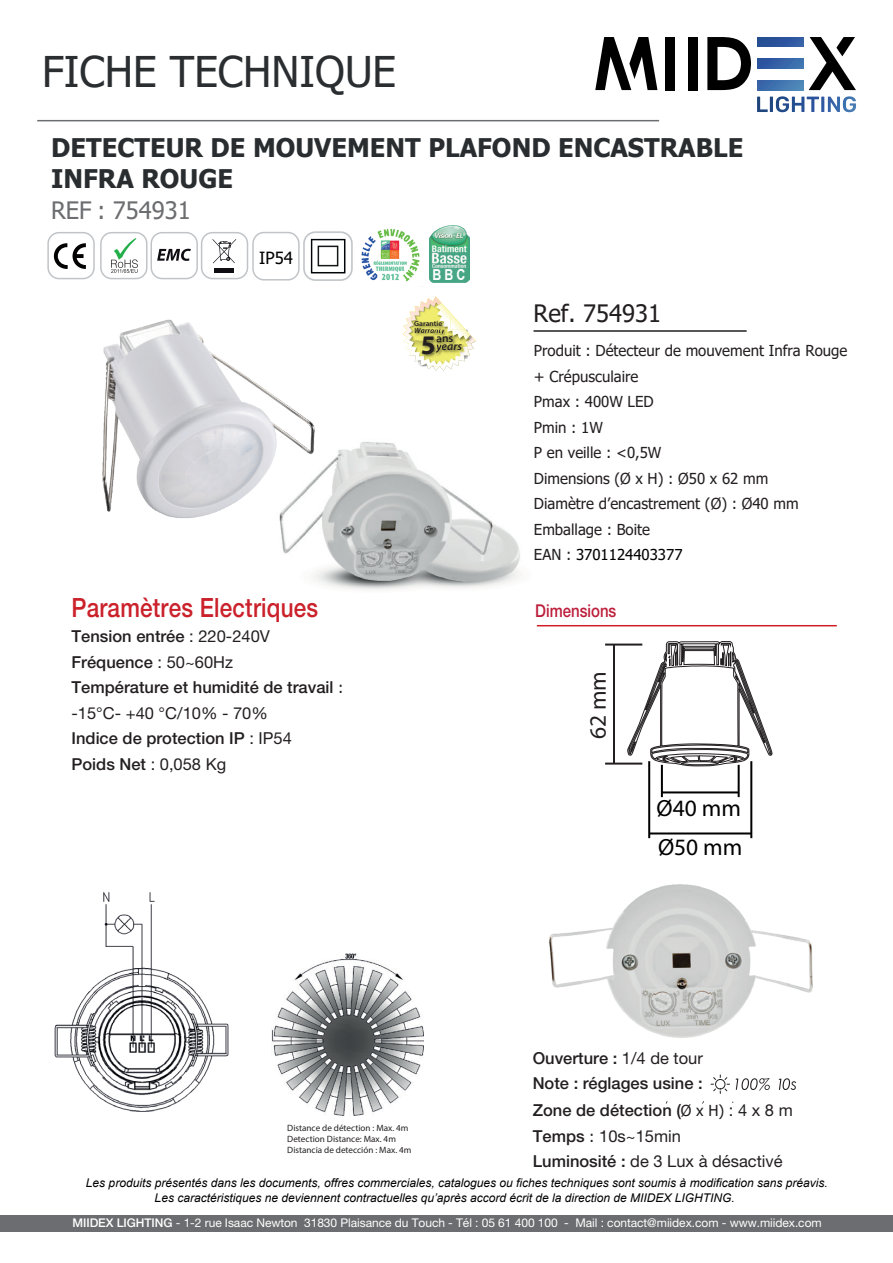
<style>
.page{position:relative;width:893px;height:1263px;background:#fff}
.page>*{position:absolute;margin:0;border:0;box-sizing:border-box;transform-origin:0 0}
.t1{font:42.3px "Tahoma";color:#2a2e31}
.t2{font:700 26.85px "Myriad Pro";color:#231f20}
.t3{font:500 26.55px "Helvetica Neue LT Std";letter-spacing:.01em;color:#cb212b;scale:.85 1}
.t4{font:700 25.65px/30.6px "Tahoma";color:#292d2f}
.t5{font:24px "Tahoma";color:#6c6d70}
.t6{font:24px "Tahoma";color:#231f20}
.t7{font:23.55px/39.8px "Myriad Pro";color:#000001}
.t8{font:23.55px "Myriad Pro";color:#231f20}
.t9{font:500 17.7px "Helvetica Neue LT Std";color:#bc1e3b;scale:.85 1}
.t10{font:16.8px "Tahoma";color:#000}
.t11{font:500 16.5px/25.5px "Helvetica Neue LT Std";color:#231f20}
.t12{font:15.15px/25.5px "Tahoma";color:#231f20}
.t13{font:700 15.15px "Arial";color:#fff;scale:.82 1}
.t14{font:15px "Tahoma";color:#000}
.t15{font:italic 12px/14.4px "Arial";color:#000001}
.t16{font:12px "Helvetica Neue LT Std";letter-spacing:-.005em;color:#fff}
.t17{font:italic 600 11.55px "Myriad Pro";color:#231f20}
.t18{font:600 11.55px "Myriad Pro";color:#231f20}
.t19{font:9.15px/10.9px "Myriad Pro";color:#231f20}
.t20{font:600 7.5px "Myriad Pro";color:#231f20}
.s1{font-weight:400}
.s2{font-family:"Tahoma";font-weight:400;font-size:15.15px}
.s3{font-size:15.15px;color:#231f20}
.s4{font-weight:500}
</style>
<div class="page">
<img style="left:280px;top:442px;width:241px;height:148px">
<div style="left:0;top:1215px;width:893px;height:16px;background:#6c6d70"></div>
<hr style="left:37px;top:120px;width:622px;height:1px;background:#6c6d70">
<hr style="left:534px;top:330px;width:213px;height:2px;background:#231f20">
<div style="left:100px;top:232px;width:48px;height:47px;border:1px solid #c1c4c7;border-radius:11px"></div>
<div style="left:47px;top:232px;width:48px;height:47px;border:1px solid #c1c4c7;border-radius:11px"></div>
<div style="left:150px;top:232px;width:48px;height:47px;border:1px solid #c1c4c7;border-radius:11px"></div>
<div style="left:201px;top:232px;width:47px;height:47px;border:1px solid #c1c4c7;border-radius:11px"></div>
<svg style="left:54px;top:243px;width:32px;height:26px"></svg>
<svg style="left:157px;top:249px;width:34px;height:12px"></svg>
<svg style="left:213px;top:239px;width:23px;height:24px"></svg>
<div style="left:214px;top:268px;width:20px;height:5px;background:#0f0c12"></div>
<svg style="left:111px;top:238px;width:27px;height:35px"></svg>
<svg style="left:711px;top:1075px;width:19px;height:18px"></svg>
<svg style="left:714px;top:1078px;width:13px;height:13px"></svg>
<div style="left:715px;top:1079px;width:10px;height:10px;background:#fff;border:1px solid #231f20;border-radius:50%"></div>
<svg style="left:736px;top:1078px;width:34px;height:12px"></svg>
<img style="left:54px;top:892px;width:175px;height:220px">
<img style="left:271px;top:953px;width:153px;height:162px">
<svg style="left:779px;top:1078px;width:17px;height:12px"></svg>
<hr style="left:537px;top:625px;width:300px;height:1px;background:#d01f26">
<svg style="left:402px;top:296px;width:74px;height:75px"></svg>
<img style="left:102px;top:319px;width:217px;height:204px">
<img style="left:549px;top:884px;width:264px;height:154px">
<svg style="left:627px;top:626px;width:146px;height:140px"></svg>
<hr style="left:662px;top:791px;width:77px;height:2px;background:#000001">
<hr style="left:661px;top:765px;width:2px;height:32px;background:#000001">
<hr style="left:738px;top:765px;width:2px;height:32px;background:#000001">
<hr style="left:649px;top:832px;width:102px;height:2px;background:#000001">
<hr style="left:648px;top:761px;width:2px;height:77px;background:#000001">
<hr style="left:750px;top:761px;width:2px;height:77px;background:#000001">
<hr style="left:613px;top:644px;width:2px;height:120px;background:#231f20">
<hr style="left:605px;top:643px;width:37px;height:2px;background:#231f20">
<hr style="left:605px;top:763px;width:37px;height:2px;background:#231f20">
<div style="left:252px;top:232px;width:48px;height:49px;border:1px solid #c1c4c7;border-radius:11px"></div>
<img style="left:304px;top:232px;width:49px;height:49px">
<img style="left:361px;top:228px;width:61px;height:59px">
<img style="left:430px;top:235px;width:39px;height:48px">
<img style="left:431px;top:225px;width:36px;height:22px">
<svg style="left:809px;top:37px;width:47px;height:53px"></svg>
<svg style="left:707px;top:37px;width:44px;height:53px"></svg>
<div style="left:688px;top:37px;width:10px;height:53px;background:#000001"></div>
<div style="left:665px;top:37px;width:10px;height:53px;background:#000001"></div>
<svg style="left:757px;top:96px;width:99px;height:16px"></svg>
<svg style="left:595px;top:37px;width:62px;height:53px"></svg>
<svg style="left:757px;top:37px;width:46px;height:9px"></svg>
<svg style="left:757px;top:59px;width:46px;height:9px"></svg>
<svg style="left:757px;top:81px;width:46px;height:9px"></svg>
<h1 class="t1" style="left:42px;top:43px;width:356px">FICHE TECHNIQUE</h1>
<h3 class="t4" style="left:51px;top:133px;width:694px">DETECTEUR DE MOUVEMENT PLAFOND ENCASTRABLE<br>INFRA ROUGE</h3>
<h3 class="t5" style="left:51px;top:194px;width:141px">REF : 754931</h3>
<p class="t10" style="left:259px;top:246px;width:35px">IP54</p>
<h3 class="t3" style="left:72px;top:592px;width:292px">Paramètres Electriques</h3>
<p class="t11" style="left:72px;top:624px;width:273px">Tension entrée <span class="s1">: 220-240V<br></span>Fréquence <span class="s1">: 50~60Hz<br></span>Température et humidité de travail <span class="s2">: </span><span class="s1">-15°C- +40 °C/10% - 70%<br></span>Indice de protection IP <span class="s1">: IP54<br></span>Poids Net <span class="s1">: 0,058 Kg</span></p>
<p class="t13" style="left:433px;top:264px;width:42px">BBC</p>
<p class="t20" style="left:414px;top:319px;width:30px">Garantie</p>
<p class="t18" style="left:436px;top:331px;width:19px">ans</p>
<h2 class="t2" style="left:421px;top:327px;width:16px">5</h2>
<p class="t17" style="left:436px;top:339px;width:27px">years</p>
<h3 class="t6" style="left:534px;top:298px;width:129px">Ref. 754931</h3>
<p class="t12" style="left:534px;top:339px;width:315px">Produit : Détecteur de mouvement Infra Rouge + Crépusculaire<br>Pmax : 400W LED<br>Pmin : 1W<br>P en veille : &lt;0,5W<br>Dimensions (Ø x H) : Ø50 x 62 mm<br>Diamètre d’encastrement (Ø) : Ø40 mm<br>Emballage : Boite</p>
<p class="t14" style="left:534px;top:544px;width:150px"><span class="s3">EAN :</span> 3701124403377</p>
<p class="t9" style="left:535px;top:600px;width:97px">Dimensions</p>
<h3 class="t8" style="left:583px;top:739px;width:70px;rotate:-90deg">62 mm</h3>
<h3 class="t7" style="left:657px;top:788px;width:87px">Ø40 mm<br>Ø50 mm</h3>
<p class="t19" style="left:287px;top:1122px;width:126px">Distance de détection : Max. 4m<br>Detection Distance: Max. 4m<br>Distancia de detección : Max. 4m</p>
<p class="t11" style="left:533px;top:1045px;width:172px">Ouverture : <span class="s1">1/4 de tour</span></p>
<p class="t11" style="left:533px;top:1070px;width:171px">Note : réglages usine :</p>
<p class="t11" style="left:533px;top:1097px;width:262px">Zone de détection (<span class="s2">Ø x H)</span> <span class="s1">: 4 x 8 m<br></span>Temps <span class="s2">:</span> <span class="s1">10s~15min<br></span>Luminosité : <span class="s1">de 3 Lux à désactivé</span></p>
<p class="t15" style="left:155px;top:1176px;width:674px;text-indent:-69px">Les produits présentés dans les documents, offres commerciales, catalogues ou fiches techniques sont soumis à modification sans préavis.<br>Les caractéristiques ne deviennent contractuelles qu’après accord écrit de la direction de MIIDEX LIGHTING.</p>
<p class="t16" style="left:73px;top:1215px;width:751px"><span class="s4">MIIDEX LIGHTING</span> - 1-2 rue Isaac Newton 31830 Plaisance du Touch - Tél : 05 61 400 100 - Mail : contact@miidex.com - www.miidex.com</p>
</div>
